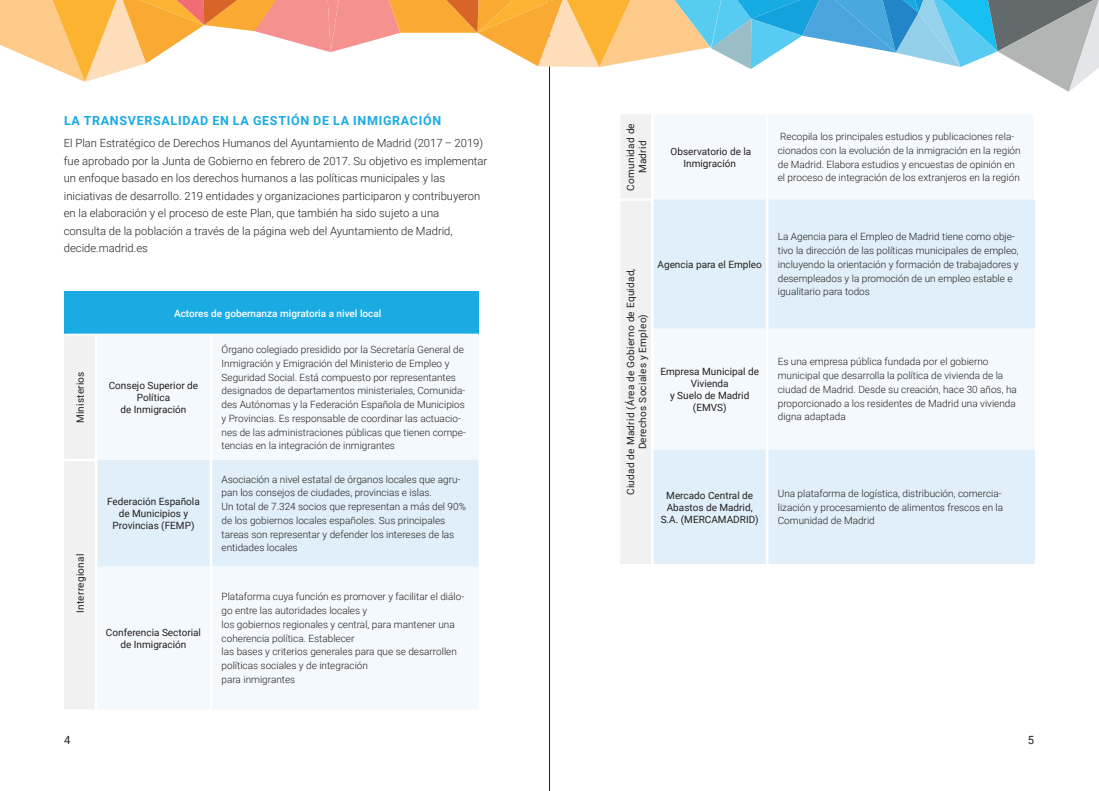
<style>
.page{position:relative;width:1099px;height:791px;background:#fff}
.page>*{position:absolute;margin:0;border:0;box-sizing:border-box;transform-origin:0 0}
.t1{font:700 12.5px "Roboto";letter-spacing:.055em;color:#1aabe2}
.t2{font:300 11.25px/17.5px "Roboto";color:#231f20}
.t3{font:11.25px "Roboto";color:#231f20}
.t4{font:300 10px/13.8px "Roboto";color:#231f20}
.t5{font:10px/12px "Roboto";color:#231f20;text-align:center}
.t6{font:10px/12px "Roboto";letter-spacing:.025em;color:#231f20;text-align:center}
.t7{font:500 10px "Roboto";color:#fff}
</style>
<div class="page">
<hr style="left:549px;top:0;width:1px;height:790px;background:#231f20">
<svg style="left:0;top:0;width:1098px;height:92px"></svg>
<div style="left:64px;top:291px;width:414px;height:44px;background:#1aabe2"></div>
<div style="left:64px;top:336px;width:31px;height:373px;background:#f0f1f0"></div>
<div style="left:97px;top:337px;width:381px;height:372px;background:#f4f9fd"></div>
<div style="left:97px;top:460px;width:381px;height:106px;background:#e0eff9"></div>
<hr style="left:64px;top:458px;width:33px;height:3px;background:#fff">
<hr style="left:64px;top:333px;width:32px;height:3px;background:#fff">
<hr style="left:96px;top:333px;width:115px;height:3px;background:#fff">
<hr style="left:211px;top:333px;width:267px;height:3px;background:#fff">
<hr style="left:210px;top:336px;width:2px;height:124px;background:#fff">
<hr style="left:210px;top:460px;width:2px;height:106px;background:#fff">
<hr style="left:210px;top:566px;width:2px;height:143px;background:#fff">
<div style="left:621px;top:115px;width:30px;height:448px;background:#f0f1f0"></div>
<div style="left:654px;top:115px;width:379px;height:84px;background:#f4f9fd"></div>
<svg style="left:653px;top:199px;width:381px;height:364px;fill:#e0eff9"></svg>
<hr style="left:620px;top:198px;width:33px;height:3px;background:#fff">
<hr style="left:766px;top:199px;width:2px;height:129px;background:#fff">
<hr style="left:766px;top:328px;width:2px;height:121px;background:#fff">
<hr style="left:766px;top:449px;width:2px;height:114px;background:#fff">
<hr style="left:766px;top:114px;width:2px;height:85px;background:#fff">
<p class="t1" style="left:64px;top:111px;width:379px">LA TRANSVERSALIDAD EN LA GESTIÓN DE LA INMIGRACIÓN</p>
<p class="t2" style="left:64px;top:134px;width:425px">El Plan Estratégico de Derechos Humanos del Ayuntamiento de Madrid (2017 – 2019) fue aprobado por la Junta de Gobierno en febrero de 2017. Su objetivo es implementar un enfoque basado en los derechos humanos a las políticas municipales y las iniciativas de desarrollo. 219 entidades y organizaciones participaron y contribuyeron en la elaboración y el proceso de este Plan, que también ha sido sujeto a una<br>consulta de la población a través de la página web del Ayuntamiento de Madrid, decide.madrid.es</p>
<p class="t7" style="left:174px;top:306px;width:209px">Actores de gobernanza migratoria a nivel local</p>
<p class="t6" style="left:74px;top:423px;width:54px;rotate:-90deg">Ministerios</p>
<p class="t5" style="left:109px;top:379px;width:91px">Consejo Superior de<br>Política<br>de Inmigración</p>
<p class="t6" style="left:74px;top:612px;width:60px;rotate:-90deg">Interregional</p>
<p class="t5" style="left:107px;top:495px;width:94px">Federación Española de Municipios y<br>Provincias (FEMP)</p>
<p class="t5" style="left:106px;top:625px;width:97px">Conferencia Sectorial de Inmigración</p>
<p class="t4" style="left:221px;top:342px;width:246px">Órgano colegiado presidido por la Secretaría General de Inmigración y Emigración del Ministerio de Empleo y Seguridad Social. Está compuesto por representantes designados de departamentos ministeriales, Comunida&shy;des Autónomas y la Federación Española de Municipios y Provincias. Es responsable de coordinar las actuacio&shy;nes de las administraciones públicas que tienen compe&shy;tencias en la integración de inmigrantes</p>
<p class="t4" style="left:221px;top:471px;width:246px">Asociación a nivel estatal de órganos locales que agru&shy;pan los consejos de ciudades, provincias e islas.<br>Un total de 7.324 socios que representan a más del 90% de los gobiernos locales españoles. Sus principales tareas son representar y defender los intereses de las entidades locales</p>
<p class="t4" style="left:221px;top:589px;width:244px">Plataforma cuya función es promover y facilitar el diálo&shy;go entre las autoridades locales y<br>los gobiernos regionales y central, para mantener una coherencia política. Establecer<br>las bases y criterios generales para que se desarrollen políticas sociales y de integración<br>para inmigrantes</p>
<p class="t6" style="left:624px;top:190px;width:69px;rotate:-90deg">Comunidad de<br>Madrid</p>
<p class="t5" style="left:670px;top:145px;width:82px">Observatorio de la<br>Inmigración</p>
<p class="t4" style="left:777px;top:129px;width:244px">Recopila los principales estudios y publicaciones rela&shy;cionados con la evolución de la inmigración en la región de Madrid. Elabora estudios y encuestas de opinión en el proceso de integración de los extranjeros en la región</p>
<p class="t6" style="left:624px;top:494px;width:228px;rotate:-90deg">Ciudad de Madrid (Área de Gobierno de Equidad,<br>Derechos Sociales y Empleo)</p>
<p class="t5" style="left:657px;top:258px;width:106px">Agencia para el Empleo</p>
<p class="t4" style="left:777px;top:229px;width:242px">La Agencia para el Empleo de Madrid tiene como obje&shy;tivo la dirección de las políticas municipales de empleo, incluyendo la orientación y formación de trabajadores y desempleados y la promoción de un empleo estable e igualitario para todos</p>
<p class="t5" style="left:660px;top:365px;width:100px">Empresa Municipal de<br>Vivienda<br>y Suelo de Madrid (EMVS)</p>
<p class="t4" style="left:777px;top:354px;width:240px">Es una empresa pública fundada por el gobierno municipal que desarrolla la política de vivienda de la ciudad de Madrid. Desde su creación, hace 30 años, ha proporcionado a los residentes de Madrid una vivienda digna adaptada</p>
<p class="t5" style="left:660px;top:488px;width:100px">Mercado Central de<br>Abastos de Madrid,<br>S.A. (MERCAMADRID)</p>
<p class="t4" style="left:777px;top:486px;width:227px">Una plataforma de logística, distribución, comercia&shy;lización y procesamiento de alimentos frescos en la<br>Comunidad de Madrid</p>
<p class="t3" style="left:64px;top:732px;width:8px">4</p>
<p class="t3" style="left:1027px;top:732px;width:8px">5</p>
</div>
